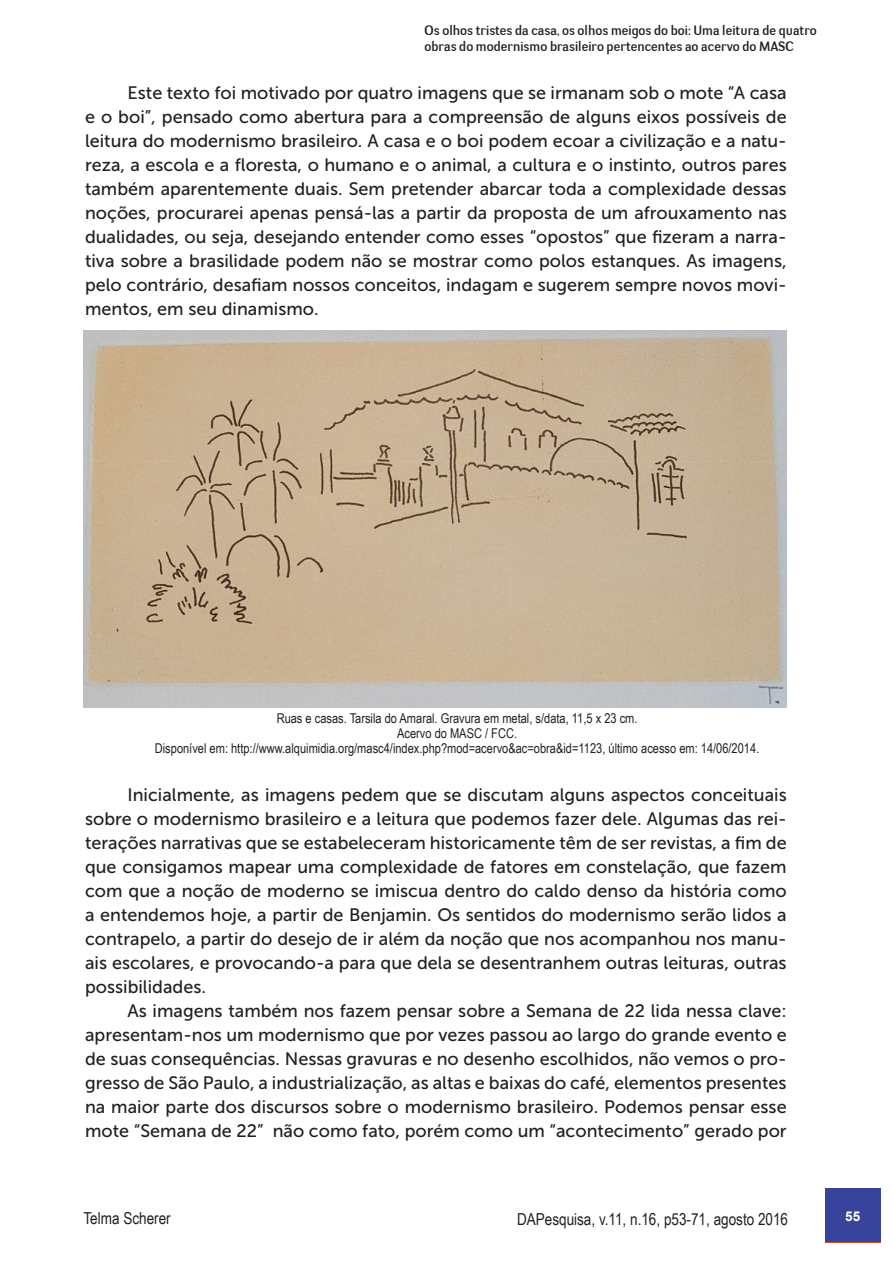
<style>
.page{position:relative;width:893px;height:1263px;background:#fff}
.page>*{position:absolute;margin:0;border:0;box-sizing:border-box;transform-origin:0 0}
.Corpo{font:18px/24px "Museo Sans 500";color:#231f20;text-align:justify}
.t1{font:16.5px "Arial Narrow";color:#231f20}
.Legenda{font:13.5px "Arial Narrow";color:#231f20}
.t2{font:13.5px/16.2px "Negotiate Free";color:#231f20}
.t3{font:700 13.5px "Arial";color:#fff}
</style>
<div class="page">
<div style="left:826px;top:1188px;width:55px;height:54px;background:#38449c"></div>
<img style="left:83px;top:331px;width:704px;height:377px">
<p class="t2" style="left:425px;top:22px;width:394px">Os olhos tristes da casa, os olhos meigos do boi: Uma leitura de quatro obras do modernismo brasileiro pertencentes ao acervo do MASC</p>
<p class="Corpo" style="left:85px;top:80px;width:703px;text-indent:43px">Este texto foi motivado por quatro imagens que se irmanam sob o mote “A casa e o boi”, pensado como abertura para a compreensão de alguns eixos possíveis de leitura do modernismo brasileiro. A casa e o boi podem ecoar a civilização e a natu&shy;reza, a escola e a floresta, o humano e o animal, a cultura e o instinto, outros pares também aparentemente duais. Sem pretender abarcar toda a complexidade dessas noções, procurarei apenas pensá-las a partir da proposta de um afrouxamento nas dualidades, ou seja, desejando entender como esses “opostos” que fizeram a narra&shy;tiva sobre a brasilidade podem não se mostrar como polos estanques. As imagens, pelo contrário, desafiam nossos conceitos, indagam e sugerem sempre novos movi&shy;mentos, em seu dinamismo.</p>
<p class="Legenda" style="left:277px;top:708px;width:362px">Ruas e casas. Tarsila do Amaral. Gravura em metal, s/data, 11,5 x 23 cm.</p>
<p class="Legenda" style="left:397px;top:723px;width:121px">Acervo do MASC / FCC.</p>
<p class="Legenda" style="left:155px;top:738px;width:606px">Disponível em: http://www.alquimidia.org/masc4/index.php?mod=acervo&amp;ac=obra&amp;id=1123, último acesso em: 14/06/2014.</p>
<p class="Corpo" style="left:85px;top:782px;width:703px;text-indent:43px">Inicialmente, as imagens pedem que se discutam alguns aspectos conceituais sobre o modernismo brasileiro e a leitura que podemos fazer dele. Algumas das rei&shy;terações narrativas que se estabeleceram historicamente têm de ser revistas, a fim de que consigamos mapear uma complexidade de fatores em constelação, que fazem com que a noção de moderno se imiscua dentro do caldo denso da história como a entendemos hoje, a partir de Benjamin. Os sentidos do modernismo serão lidos a contrapelo, a partir do desejo de ir além da noção que nos acompanhou nos manu&shy;ais escolares, e provocando-a para que dela se desentranhem outras leituras, outras possibilidades.</p>
<p class="Corpo" style="left:85px;top:998px;width:703px;text-indent:43px">As imagens também nos fazem pensar sobre a Semana de 22 lida nessa clave: apresentam-nos um modernismo que por vezes passou ao largo do grande evento e de suas consequências. Nessas gravuras e no desenho escolhidos, não vemos o pro&shy;gresso de São Paulo, a industrialização, as altas e baixas do café, elementos presentes na maior parte dos discursos sobre o modernismo brasileiro. Podemos pensar esse mote “Semana de 22” não como fato, porém como um “acontecimento” gerado por</p>
<p class="t1" style="left:84px;top:1206px;width:89px">Telma Scherer</p>
<p class="t1" style="left:517px;top:1206px;width:273px">DAPesquisa, v.11, n.16, p53-71, agosto 2016</p>
<p class="t3" style="left:845px;top:1207px;width:20px">5555</p>
</div>
